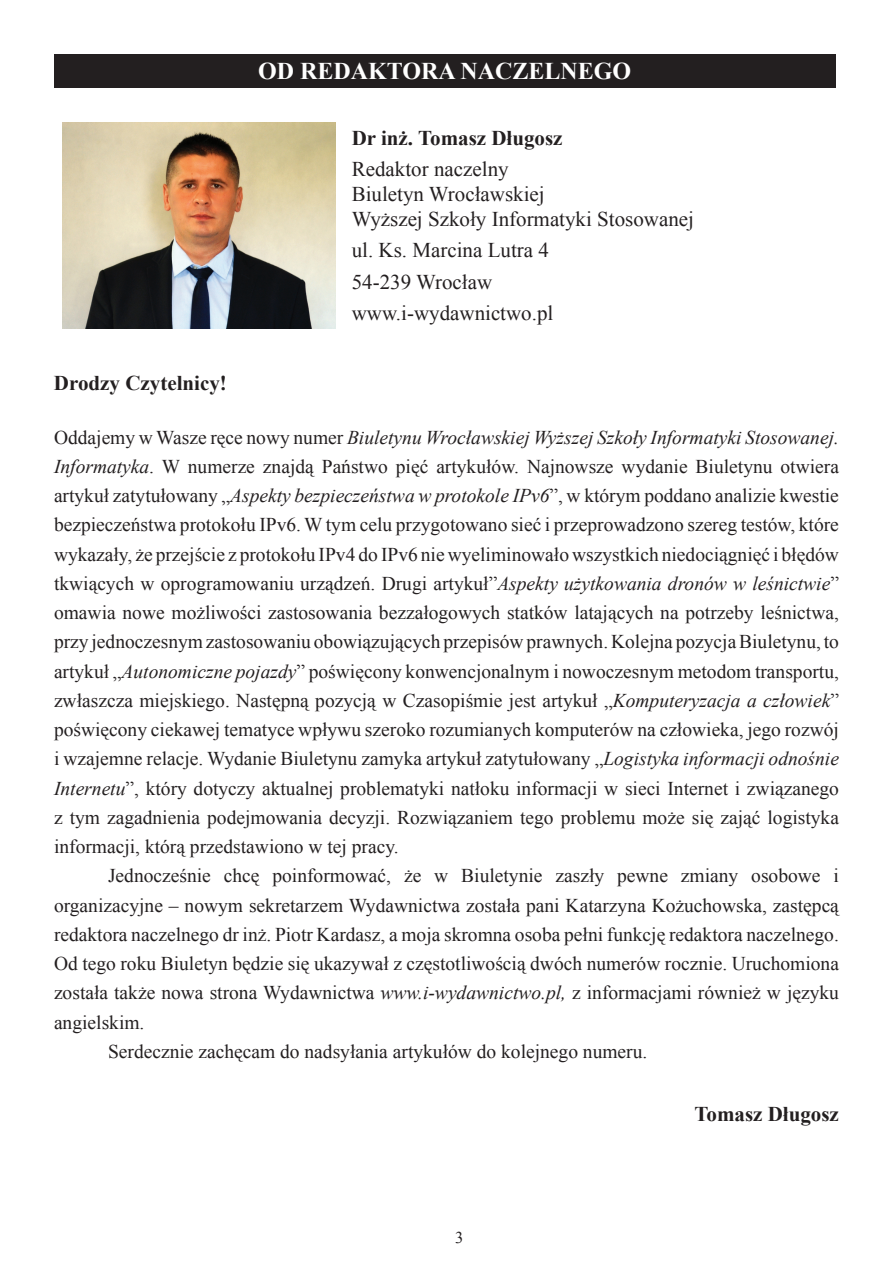
<style>
.page{position:relative;width:893px;height:1263px;background:#fff}
.page>*{position:absolute;margin:0;border:0;box-sizing:border-box;transform-origin:0 0}
.t1{font:700 24px "Times New Roman";color:#fff}
.t2{font:21px/25.2px "Times New Roman";color:#231f20}
.t3{font:700 21px "Times New Roman";color:#231f20}
.t4{font:19.5px/29.2px "Times New Roman";color:#231f20;text-align:justify}
.t5{font:16.5px "Times New Roman";color:#231f20}
.s1{font-style:italic}
</style>
<div class="page">
<div style="left:54px;top:54px;width:782px;height:34px;background:#231f20"></div>
<img style="left:62px;top:122px;width:273px;height:206px">
<p class="t1" style="left:258px;top:55px;width:374px">OD REDAKTORA NACZELNEGO</p>
<p class="t3" style="left:352px;top:123px;width:212px">Dr inż. Tomasz Długosz</p>
<p class="t2" style="left:352px;top:156px;width:344px">Redaktor naczelny<br>Biuletyn Wrocławskiej<br>Wyższej Szkoły Informatyki Stosowanej</p>
<p class="t2" style="left:352px;top:234px;width:203px;line-height:31.2px">ul. Ks. Marcina Lutra 4<br>54-239 Wrocław www.i-wydawnictwo.pl</p>
<p class="t3" style="left:54px;top:368px;width:174px">Drodzy Czytelnicy!</p>
<p class="t4" style="left:54px;top:422px;width:786px">Oddajemy w Wasze ręce nowy numer <span class="s1">Biuletynu Wrocławskiej Wyższej Szkoły Informatyki Stosowanej.<br>Informatyka</span>. W numerze znajdą Państwo pięć artykułów. Najnowsze wydanie Biuletynu otwiera artykuł zatytułowany „<span class="s1">Aspekty bezpieczeństwa w protokole IPv6</span>”, w którym poddano analizie kwestie bezpieczeństwa protokołu IPv6. W tym celu przygotowano sieć i przeprowadzono szereg testów, które wykazały, że przejście z protokołu IPv4 do IPv6 nie wyeliminowało wszystkich niedociągnięć i błędów tkwiących w oprogramowaniu urządzeń. Drugi artykuł”<span class="s1">Aspekty użytkowania dronów w leśnictwie</span>” omawia nowe możliwości zastosowania bezzałogowych statków latających na potrzeby leśnictwa, przy jednoczesnym zastosowaniu obowiązujących przepisów prawnych. Kolejna pozycja Biuletynu, to artykuł „<span class="s1">Autonomiczne pojazdy</span>” poświęcony konwencjonalnym i nowoczesnym metodom transportu, zwłaszcza miejskiego. Następną pozycją w Czasopiśmie jest artykuł „<span class="s1">Komputeryzacja a człowiek</span>” poświęcony ciekawej tematyce wpływu szeroko rozumianych komputerów na człowieka, jego rozwój i wzajemne relacje. Wydanie Biuletynu zamyka artykuł zatytułowany „<span class="s1">Logistyka informacji odnośnie Internetu</span>”, który dotyczy aktualnej problematyki natłoku informacji w sieci Internet i związanego z tym zagadnienia podejmowania decyzji. Rozwiązaniem tego problemu może się zająć logistyka informacji, którą przedstawiono w tej pracy.</p>
<p class="t4" style="left:108px;top:861px;width:732px">Jednocześnie chcę poinformować, że w Biuletynie zaszły pewne zmiany osobowe i</p>
<p class="t4" style="left:54px;top:890px;width:786px">organizacyjne – nowym sekretarzem Wydawnictwa została pani Katarzyna Kożuchowska, zastępcą</p>
<p class="t4" style="left:54px;top:919px;width:786px">redaktora naczelnego dr inż. Piotr Kardasz, a moja skromna osoba pełni funkcję redaktora naczelnego.</p>
<p class="t4" style="left:54px;top:949px;width:786px">Od tego roku Biuletyn będzie się ukazywał z częstotliwością dwóch numerów rocznie. Uruchomiona</p>
<p class="t4" style="left:54px;top:978px;width:786px">została także nowa strona Wydawnictwa <span class="s1">www.i-wydawnictwo.pl,</span> z informacjami również w języku</p>
<p class="t4" style="left:54px;top:1007px;width:92px">angielskim.</p>
<p class="t4" style="left:108px;top:1036px;width:541px">Serdecznie zachęcam do nadsyłania artykułów do kolejnego numeru.</p>
<p class="t5" style="left:455px;top:1226px;width:10px">3</p>
<p class="t3" style="left:694px;top:1099px;width:146px">Tomasz Długosz</p>
</div>
